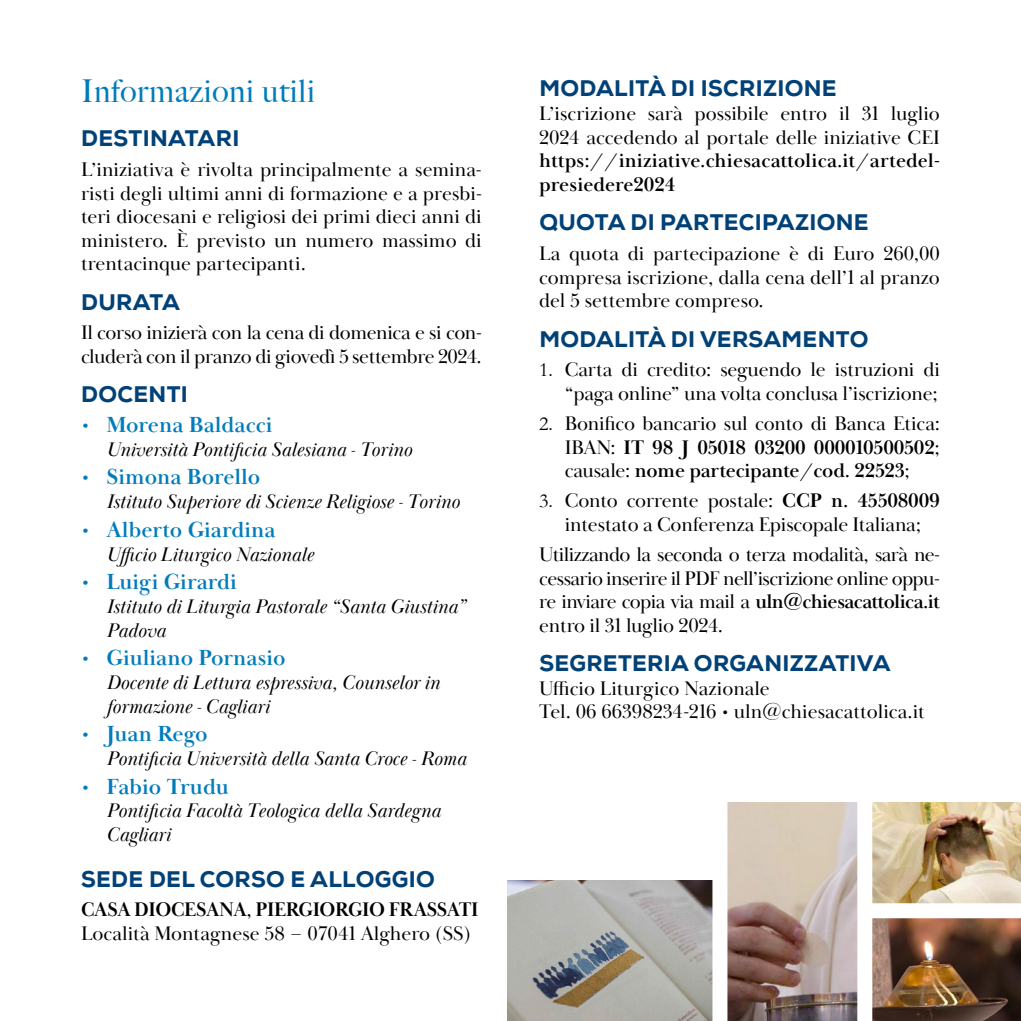
<style>
.page{position:relative;width:1021px;height:1021px;background:#fff}
.page>*{position:absolute;margin:0;border:0;box-sizing:border-box;transform-origin:0 0}
.t1{font:500 31.5px "Big Caslon";letter-spacing:.02em;color:#007cbb}
.t2{font:800 22.5px "Nexa";letter-spacing:.015em;color:#004177}
.t3{font:700 22.5px "Baskerville Display PT";color:#007cbb}
.t4{font:20.25px/23.6px "Baskerville Display PT";letter-spacing:-.01em;color:#000;text-align:justify}
.t5{font:italic 20.25px/23.6px "Baskerville Display PT";color:#000}
.t6{font:700 20.25px/23.6px "Baskerville Display PT";letter-spacing:-.01em;color:#000}
.s1{font-family:"Garamond"}
.s2{font-family:"Garamond";font-weight:400}
.s3{font-weight:400}
.s4{font-weight:700}
</style>
<div class="page">
<img style="left:727px;top:802px;width:130px;height:218px">
<img style="left:507px;top:880px;width:205px;height:140px">
<img style="left:872px;top:802px;width:148px;height:101px">
<img style="left:872px;top:918px;width:148px;height:102px">
<h1 class="t1" style="left:81px;top:65px;width:235px">Informazioni utili</h1>
<p class="t2" style="left:81px;top:124px;width:160px">DESTINATARI</p>
<p class="t4" style="left:81px;top:158px;width:402px">L’iniziativa è rivolta principalmente a semina&shy;risti degli ultimi anni di formazione e a presbi&shy;teri diocesani e religiosi dei primi dieci anni di ministero. È previsto un numero massimo di trentacinque partecipanti.</p>
<p class="t2" style="left:81px;top:288px;width:100px">DURATA</p>
<p class="t4" style="left:81px;top:321px;width:402px">Il corso inizierà con la cena di domenica e si con&shy;cluderà con il pranzo di giovedì 5 settembre 2024.</p>
<p class="t2" style="left:81px;top:380px;width:108px">DOCENTI</p>
<p class="t3" style="left:81px;top:411px;width:193px">• Morena Baldacci</p>
<p class="t5" style="left:107px;top:438px;width:307px">Università Pontificia Salesiana - Torino</p>
<p class="t3" style="left:81px;top:463px;width:181px">• Simona Borello</p>
<p class="t5" style="left:107px;top:491px;width:354px">Istituto Superiore di Scienze Religiose - Torino</p>
<p class="t3" style="left:81px;top:516px;width:196px">• Alberto Giardina</p>
<p class="t5" style="left:107px;top:543px;width:208px">Ufficio Liturgico Nazionale</p>
<p class="t3" style="left:81px;top:568px;width:157px">• Luigi Girardi</p>
<p class="t5" style="left:107px;top:595px;width:361px">Istituto di Liturgia Pastorale “Santa Giustina”<br>Padova</p>
<p class="t3" style="left:81px;top:644px;width:206px">• Giuliano Pornasio</p>
<p class="t5" style="left:107px;top:671px;width:335px">Docente di Lettura espressiva, Counselor in formazione - Cagliari</p>
<p class="t3" style="left:81px;top:720px;width:128px">• Juan Rego</p>
<p class="t5" style="left:107px;top:747px;width:361px">Pontificia Università della Santa Croce - Roma</p>
<p class="t3" style="left:81px;top:772px;width:149px">• Fabio Trudu</p>
<p class="t5" style="left:107px;top:800px;width:335px">Pontificia Facoltà Teologica della Sardegna<br>Cagliari</p>
<p class="t2" style="left:81px;top:864px;width:355px">SEDE DEL CORSO E ALLOGGIO</p>
<p class="t6" style="left:81px;top:898px;width:399px">CASA DIOCESANA, PIERGIORGIO FRASSATI</p>
<p class="t4" style="left:81px;top:922px;width:392px">Località Montagnese 58 – 07041 Alghero (SS)</p>
<p class="t2" style="left:539px;top:74px;width:299px">MODALITÀ DI ISCRIZIONE</p>
<p class="t4" style="left:539px;top:102px;width:402px">L’iscrizione sarà possibile entro il 31 luglio<br>2024 accedendo al portale delle iniziative CEI</p>
<p class="t6" style="left:539px;top:149px;width:402px">https://iniziative.chiesacattolica.it/artedel&shy;presiedere2024</p>
<p class="t2" style="left:539px;top:208px;width:331px">QUOTA DI PARTECIPAZIONE</p>
<p class="t4" style="left:539px;top:242px;width:402px">La quota di partecipazione è di Euro 260,00 compresa iscrizione, dalla cena dell’1 al pranzo del 5 settembre compreso.</p>
<p class="t2" style="left:539px;top:324px;width:330px">MODALITÀ DI VERSAMENTO</p>
<p class="t4" style="left:539px;top:358px;width:402px;text-align:right"><span class="s1">1.</span> Carta di credito: seguendo le istruzioni di “paga online” una volta conclusa l’iscrizione;</p>
<p class="t6" style="left:564px;top:412px;width:377px;text-align:justify;text-indent:-26px"><span class="s2">2.</span> <span class="s3">Bonifico bancario sul conto di Banca Etica:<br>IBAN:</span> IT 98 J 05018 03200 000010500502<span class="s3">; causale:</span> nome partecipante/cod. 22523<span class="s3">;</span></p>
<p class="t4" style="left:539px;top:489px;width:402px;text-align:center"><span class="s1">3.</span> Conto corrente postale: <span class="s4">CCP n. 45508009 </span>intestato a Conferenza Episcopale Italiana;</p>
<p class="t4" style="left:539px;top:543px;width:402px">Utilizzando la seconda o terza modalità, sarà ne&shy;cessario inserire il PDF nell’iscrizione online oppu&shy;re inviare copia via mail a <span class="s4">uln@chiesacattolica.it </span>entro il 31 luglio 2024.</p>
<p class="t2" style="left:539px;top:649px;width:352px">SEGRETERIA ORGANIZZATIVA</p>
<p class="t4" style="left:539px;top:676px;width:387px">Ufficio Liturgico Nazionale<br>Tel. 06 66398234-216 • uln@chiesacattolica.it</p>
</div>
